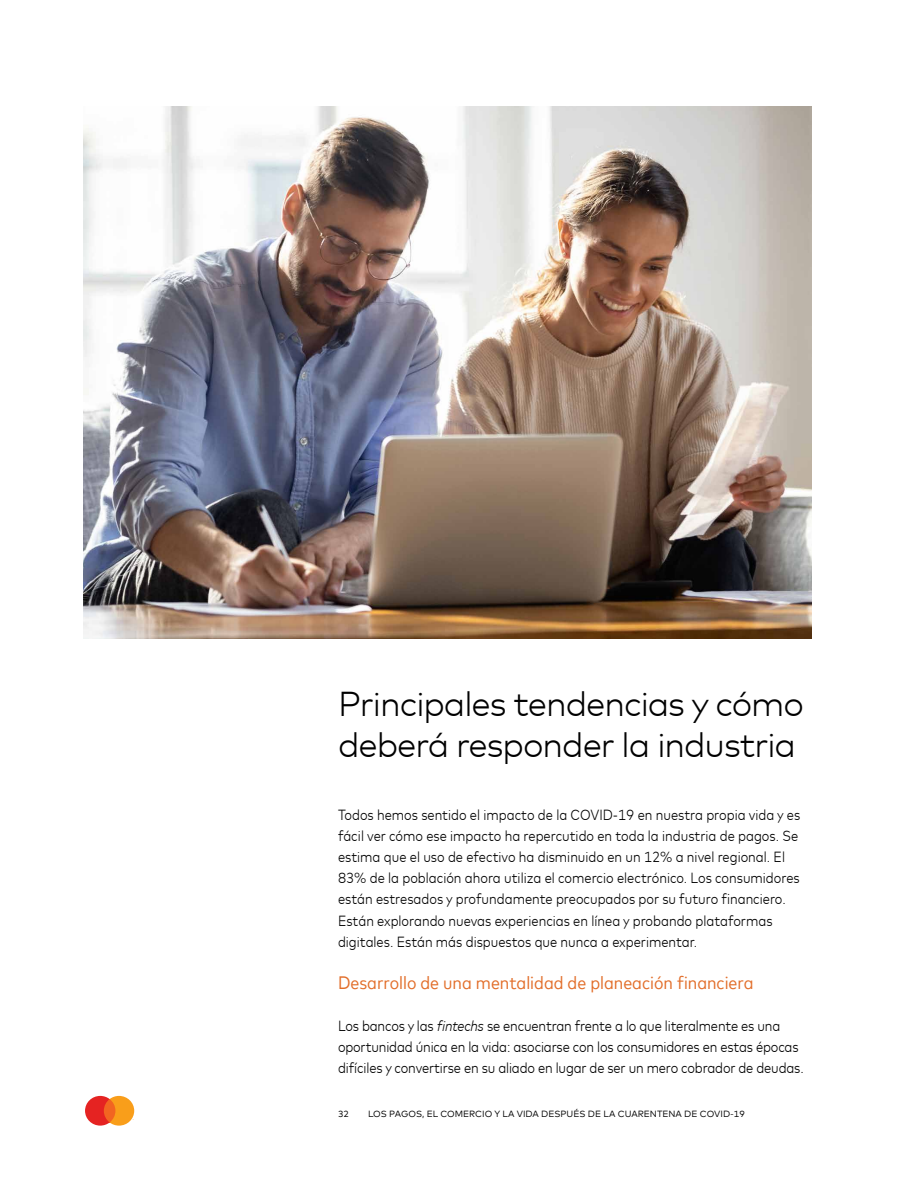
<style>
.page{position:relative;width:918px;height:1188px;background:#fff}
.page>*{position:absolute;margin:0;border:0;box-sizing:border-box;transform-origin:0 0}
.t1{font:300 34.5px/41.4px "Mark Offc For MC";letter-spacing:-.03em;color:#000}
.t2{font:18px "Mark For MC Nrw";color:#e26e2a}
.t3{font:300 14.7px/21px "Mark For MC Nrw";color:#000}
.t4{font:9px "Mark Offc For MC";color:#000}
.s1{font-style:italic}
</style>
<div class="page">
<svg style="left:85px;top:1096px;width:49px;height:30px"></svg>
<img style="left:84px;top:106px;width:727px;height:533px">
<h1 class="t1" style="left:338px;top:680px;width:468px">Principales tendencias y cómo deberá responder la industria</h1>
<p class="t3" style="left:338px;top:804px;width:464px">Todos hemos sentido el impacto de la COVID-19 en nuestra propia vida y es fácil ver cómo ese impacto ha repercutido en toda la industria de pagos. Se estima que el uso de efectivo ha disminuido en un 12% a nivel regional. El 83% de la población ahora utiliza el comercio electrónico. Los consumidores están estresados y profundamente preocupados por su futuro financiero.<br>Están explorando nuevas experiencias en línea y probando plataformas digitales. Están más dispuestos que nunca a experimentar.</p>
<p class="t2" style="left:338px;top:969px;width:417px">Desarrollo de una mentalidad de planeación financiera</p>
<p class="t3" style="left:338px;top:1014px;width:467px">Los bancos y las <span class="s1">fintechs</span> se encuentran frente a lo que literalmente es una oportunidad única en la vida: asociarse con los consumidores en estas épocas difíciles y convertirse en su aliado en lugar de ser un mero cobrador de deudas.</p>
<p class="t4" style="left:338px;top:1107px;width:12px">32</p>
<p class="t4" style="left:368px;top:1107px;width:378px">LOS PAGOS, EL COMERCIO Y LA VIDA DESPUÉS DE LA CUARENTENA DE COVID-19</p>
</div>
